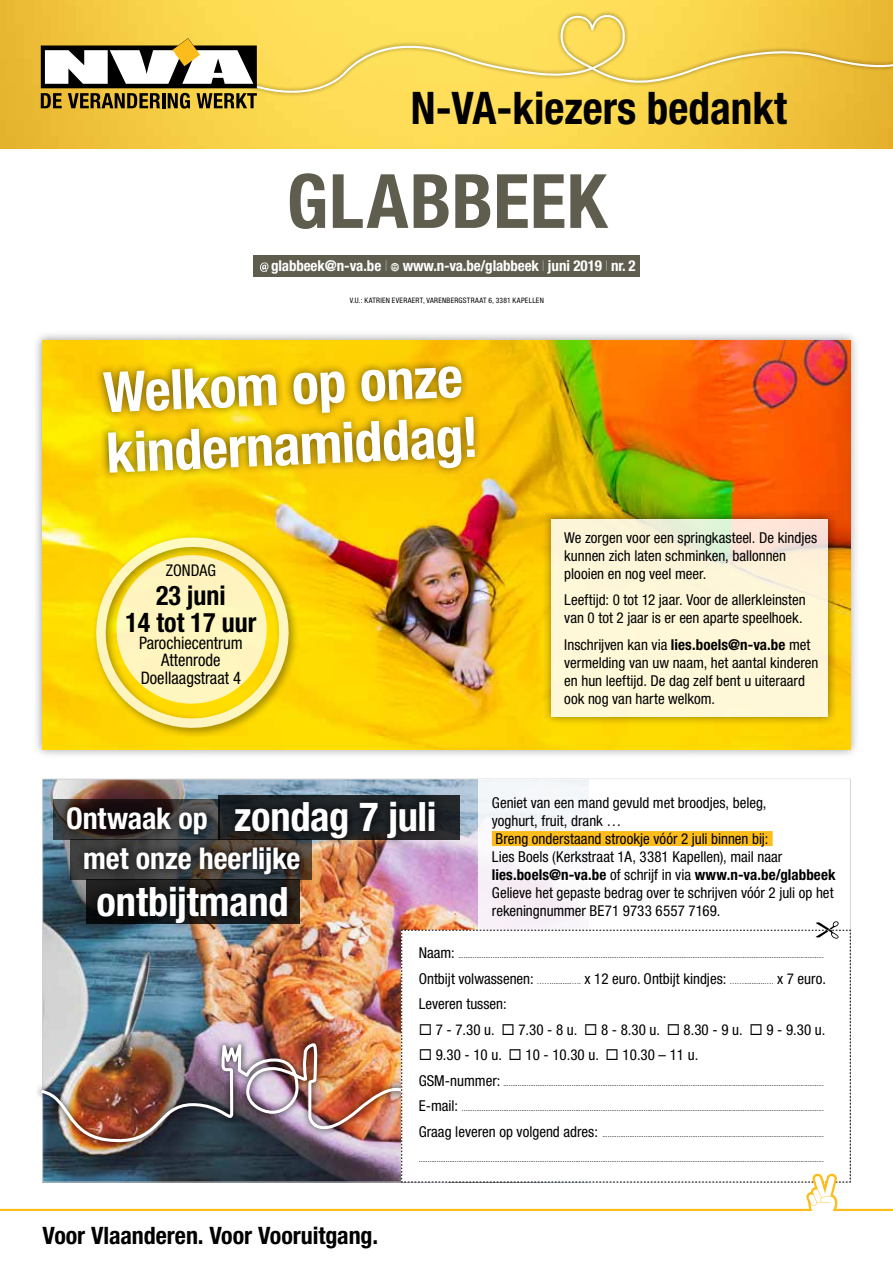
<style>
.page{position:relative;width:893px;height:1263px;background:#fff}
.page>*{position:absolute;margin:0;border:0;box-sizing:border-box;transform-origin:0 0}
.t1{font:700 condensed 75px "Helvetica Neue LT Std";letter-spacing:.01em;color:#5e5d4e}
.t2{font:700 condensed 56.1px/60.4px "Helvetica Neue LT Std";color:#fff}
.t3{font:700 condensed 45px "Helvetica Neue LT Std";color:#000;scale:.96 1}
.t4{font:700 condensed 40.5px/84.2px "Helvetica Neue LT Std";letter-spacing:-.005em;color:#fff}
.t5{font:700 condensed 30px/39.8px "Helvetica Neue LT Std";letter-spacing:-.005em;color:#fff}
.t6{font:700 condensed 27px/27px "Helvetica Neue LT Std";color:#000;text-align:center;scale:.96 1}
.t7{font:700 condensed 24px "Helvetica Neue LT Std";letter-spacing:-.005em;color:#000}
.t8{font:condensed 17.25px/17.2px "Helvetica Neue LT Std";color:#000;text-align:center;scale:.96 1}
.t9{font:condensed 16.2px "Helvetica Neue LT Std";color:#000}
.t10{font:condensed 15px/18px "Helvetica Neue LT Std";color:#000}
.t11{font:700 condensed 15px "Helvetica Neue LT Std";letter-spacing:-.01em;color:#fff}
.t12{font:condensed 7.5px "Helvetica Neue LT Std";letter-spacing:.035em;color:#000}
.s1{font-weight:200}
.s2{font-weight:700}
.s3{font-size:15px}
.s4{font-size:7.5px}
</style>
<div class="page">
<img style="left:0;top:0;width:893px;height:149px">
<div style="left:254px;top:255px;width:386px;height:21px;background:#5e5d4e"></div>
<svg style="left:260px;top:262px;width:8px;height:10px"></svg>
<svg style="left:391px;top:263px;width:8px;height:8px"></svg>
<div style="left:245px;top:10px;width:648px;height:87px;background:#000;opacity:.5"></div>
<svg style="left:249px;top:15px;width:644px;height:87px;background:#f7d553"></svg>
<svg style="left:41px;top:38px;width:216px;height:71px"></svg>
<div style="left:33px;top:330px;width:827px;height:429px;background:#000;opacity:.4"></div>
<img style="left:43px;top:340px;width:807px;height:409px">
<svg style="left:79px;top:340px;width:432px;height:169px;background:#faca09"></svg>
<svg style="left:94px;top:347px;width:391px;height:146px;background:#d8b006"></svg>
<div style="left:91px;top:532px;width:209px;height:207px;background:#000;opacity:.5"></div>
<svg style="left:95px;top:536px;width:195px;height:197px;background:#f9e672"></svg>
<img style="left:45px;top:781px;width:433px;height:140px">
<div style="left:492px;top:831px;width:281px;height:15px;background:#fcbd1c"></div>
<div style="left:542px;top:509px;width:296px;height:217px;background:#000;opacity:.6"></div>
<svg style="left:551px;top:519px;width:277px;height:197px;background:#fcf5d8"></svg>
<svg style="left:53px;top:799px;width:165px;height:41px"></svg>
<div style="left:58px;top:798px;width:158px;height:45px;background:#000;opacity:.9"></div>
<svg style="left:71px;top:839px;width:241px;height:40px"></svg>
<div style="left:75px;top:838px;width:234px;height:45px;background:#000;opacity:.9"></div>
<div style="left:218px;top:795px;width:241px;height:45px;background:linear-gradient(to bottom,#1c2227,#26282b)"></div>
<div style="left:226px;top:792px;width:218px;height:56px;background:#000;opacity:.9"></div>
<div style="left:88px;top:876px;width:209px;height:56px;background:#000;opacity:.9"></div>
<img style="left:0;top:921px;width:893px;height:290px">
<h3 class="t3" style="left:411px;top:80px;width:393px">N-VA-kiezers bedankt</h3>
<h1 class="t1" style="left:287px;top:156px;width:322px">GLABBEEK</h1>
<h3 class="t11" style="left:271px;top:257px;width:366px">glabbeek@n-va.be <span class="s1">I</span> www.n-va.be/glabbeek <span class="s1">I</span> juni 2019 <span class="s1">I</span> nr. 2</h3>
<p class="t12" style="left:350px;top:296px;width:196px">V.U.: KATRIEN EVERAERT, VARENBERGSTRAAT 6, 3381 KAPELLEN</p>
<h2 class="t2" style="left:101px;top:363px;width:374px;rotate:-3deg">Welkom op onze kindernamiddag!</h2>
<h3 class="t9" style="left:166px;top:561px;width:52px">ZONDAG</h3>
<h3 class="t6" style="left:126px;top:581px;width:138px">23 juni<br>14 tot 17 uur</h3>
<h3 class="t8" style="left:139px;top:634px;width:110px">Parochiecentrum<br>Attenrode<br>Doellaagstraat 4</h3>
<h3 class="t10" style="left:564px;top:528px;width:254px">We zorgen voor een springkasteel. De kindjes kunnen zich laten schminken, ballonnen plooien en nog veel meer.</h3>
<h3 class="t10" style="left:564px;top:591px;width:243px">Leeftijd: 0 tot 12 jaar. Voor de allerkleinsten van 0 tot 2 jaar is er een aparte speelhoek.</h3>
<h3 class="t10" style="left:564px;top:635px;width:256px">Inschrijven kan via <span class="s2">lies.boels@n-va.be</span> met vermelding van uw naam, het aantal kinderen en hun leeftijd. De dag zelf bent u uiteraard ook nog van harte welkom.</h3>
<h3 class="t4" style="left:97px;top:774px;width:341px;text-indent:138px">zondag 7 juli ontbijtmand</h3>
<h3 class="t5" style="left:83px;top:798px;width:219px;text-indent:-17px">Ontwaak op<br>met onze heerlijke</h3>
<p class="t10" style="left:492px;top:793px;width:345px">Geniet van een mand gevuld met broodjes, beleg,<br>yoghurt, fruit, drank …<br>Breng onderstaand strookje vóór 2 juli binnen bij:<br>Lies Boels (Kerkstraat 1A, 3381 Kapellen), mail naar <span class="s2">lies.boels@n-va.be</span> of schrijf in via <span class="s2">www.n-va.be/glabbeek </span>Gelieve het gepaste bedrag over te schrijven vóór 2 juli op het rekeningnummer BE71 9733 6557 7169.</p>
<h3 class="t7" style="left:43px;top:1221px;width:337px">Voor Vlaanderen. Voor Vooruitgang.</h3>
<p class="t12" style="left:419px;top:951px;width:406px"><span class="s3">Naam:</span> ...........................................................................................................................................................................................................</p>
<h3 class="t10" style="left:419px;top:966px;width:409px;line-height:25.5px">Ontbijt volwassenen: <span class="s4">……...........….</span> x 12 euro. Ontbijt kindjes: <span class="s4">……...........….</span> x 7 euro.<br>Leveren tussen:</h3>
<h3 class="t10" style="left:419px;top:1020px;width:408px">◻ 7 - 7.30 u. ◻ 7.30 - 8 u. ◻ 8 - 8.30 u. ◻ 8.30 - 9 u. ◻ 9 - 9.30 u.</h3>
<h3 class="t10" style="left:419px;top:1046px;width:281px">◻ 9.30 - 10 u. ◻ 10 - 10.30 u. ◻ 10.30 – 11 u.</h3>
<p class="t12" style="left:419px;top:1079px;width:407px"><span class="s3">GSM-nummer:</span> ..................................................................................................................................................................................</p>
<p class="t12" style="left:419px;top:1104px;width:406px"><span class="s3">E-mail:</span> .........................................................................................................................................................................................................</p>
<p class="t12" style="left:419px;top:1130px;width:406px"><span class="s3">Graag leveren op volgend adres:</span> ...........................................................................................................................</p>
<p class="t12" style="left:419px;top:1155px;width:407px">.................................................................................................................................................................................................................................</p>
</div>
